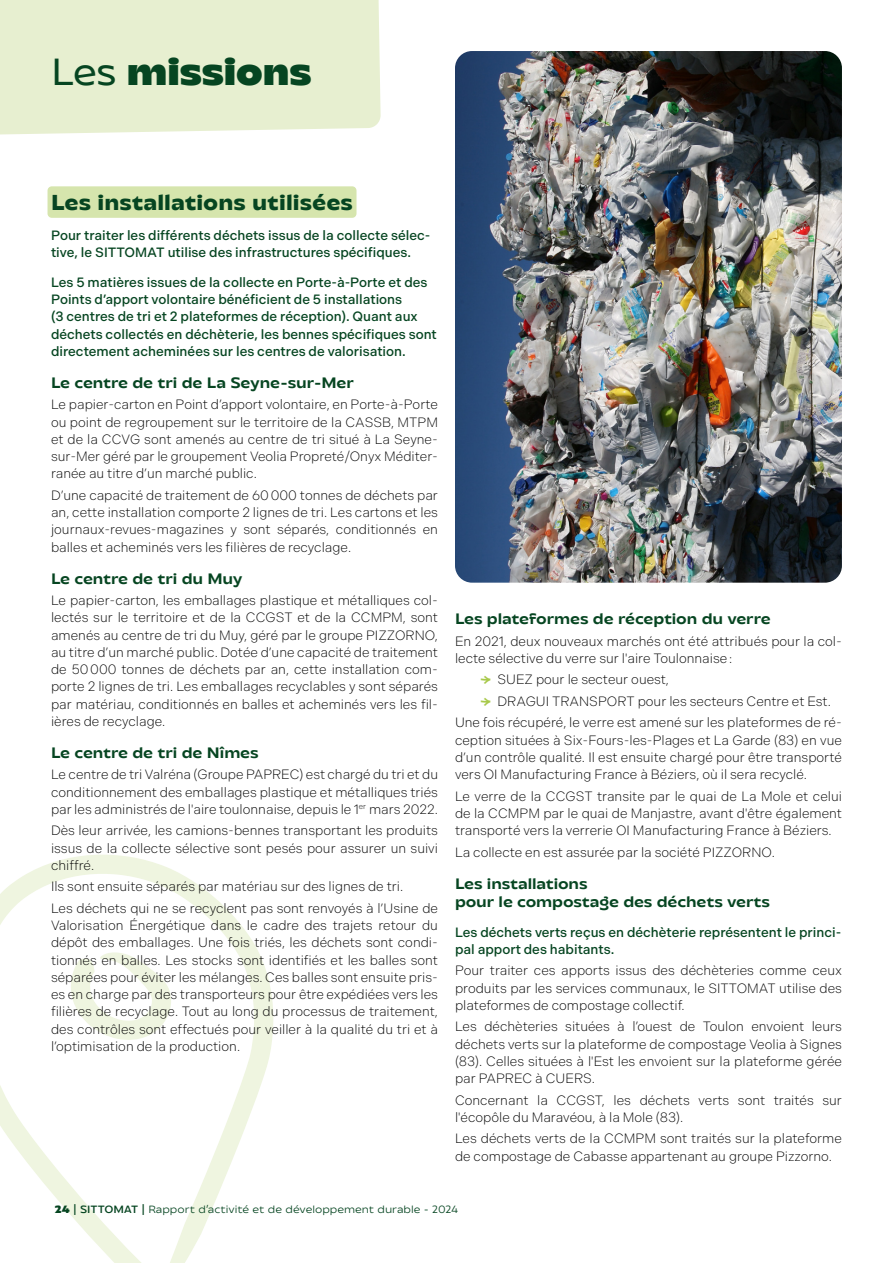
<style>
.page{position:relative;width:893px;height:1263px;background:#fff}
.page>*{position:absolute;margin:0;border:0;box-sizing:border-box;transform-origin:0 0}
.t1{font:900 37.5px "Transforma Sans";letter-spacing:-.02em;color:#064521}
.t2{font:800 21px "Transforma Sans";color:#064521}
.t3{font:700 15px/18px "Transforma Sans";letter-spacing:-.01em;color:#064521}
.t4{font:300 13.5px/17.2px "Indivisible";color:#000;text-align:justify}
.t5{font:500 13.5px/17.2px "Indivisible";color:#064521}
.t6{font:10.5px "Transforma Sans Variable";color:#064521}
.s1{font-weight:500}
.s2{font-family:"Transforma Script";font-weight:600;color:#a8c94b}
.s3{font-family:"Transforma Sans";font-weight:900}
.s4{font-family:"Transforma Sans";font-weight:600}
</style>
<div class="page">
<div style="left:0;top:0;width:381px;height:135px;background:#e7efd0"></div>
<svg style="left:0;top:854px;width:274px;height:409px"></svg>
<svg style="left:70px;top:952px;width:102px;height:89px"></svg>
<div style="left:48px;top:186px;width:308px;height:32px;background:#d6e5ad;border-radius:4px"></div>
<img style="left:455px;top:51px;width:387px;height:532px">
<h1 class="t1" style="left:51px;top:48px;width:262px"><span class="s1">Les</span> missions</h1>
<h2 class="t2" style="left:51px;top:189px;width:303px">Les installations utilisées</h2>
<p class="t5" style="left:51px;top:226px;width:381px">Pour traiter les différents déchets issus de la collecte sélec&shy;tive, le SITTOMAT utilise des infrastructures spécifiques.</p>
<p class="t5" style="left:51px;top:274px;width:387px">Les 5 matières issues de la collecte en Porte-à-Porte et des Points d’apport volontaire bénéficient de 5 installations<br>(3 centres de tri et 2 plateformes de réception). Quant aux déchets collectés en déchèterie, les bennes spécifiques sont directement acheminées sur les centres de valorisation.</p>
<p class="t3" style="left:51px;top:373px;width:304px">Le centre de tri de La Seyne-sur-Mer</p>
<p class="t4" style="left:51px;top:396px;width:388px">Le papier-carton en Point d’apport volontaire, en Porte-à-Porte ou point de regroupement sur le territoire de la CASSB, MTPM et de la CCVG sont amenés au centre de tri situé à La Seyne&shy;sur-Mer géré par le groupement Veolia Propreté/Onyx Méditer&shy;ranée au titre d’un marché public.</p>
<p class="t4" style="left:51px;top:487px;width:388px">D’une capacité de traitement de 60000 tonnes de déchets par an, cette installation comporte 2 lignes de tri. Les cartons et les journaux-revues-magazines y sont séparés, conditionnés en balles et acheminés vers les filières de recyclage.</p>
<p class="t3" style="left:51px;top:569px;width:193px">Le centre de tri du Muy</p>
<p class="t4" style="left:51px;top:592px;width:388px">Le papier-carton, les emballages plastique et métalliques col&shy;lectés sur le territoire et de la CCGST et de la CCMPM, sont amenés au centre de tri du Muy, géré par le groupe PIZZORNO, au titre d’un marché public. Dotée d’une capacité de traitement de 50000 tonnes de déchets par an, cette installation com&shy;porte 2 lignes de tri. Les emballages recyclables y sont séparés par matériau, conditionnés en balles et acheminés vers les fil&shy;ières de recyclage.</p>
<p class="t3" style="left:51px;top:743px;width:209px">Le centre de tri de Nîmes</p>
<p class="t4" style="left:51px;top:766px;width:388px">Le centre de tri Valréna (Groupe PAPREC) est chargé du tri et du conditionnement des emballages plastique et métalliques triés par les administrés de l'aire toulonnaise, depuis le 1<sup>er</sup> mars 2022.</p>
<p class="t4" style="left:51px;top:822px;width:388px">Dès leur arrivée, les camions-bennes transportant les produits issus de la collecte sélective sont pesés pour assurer un suivi chiffré.</p>
<p class="t4" style="left:51px;top:876px;width:388px;line-height:21.5px">Ils sont ensuite séparés par matériau sur des lignes de tri.<br>Les déchets qui ne se recyclent pas sont renvoyés à l’Usine de</p>
<p class="t4" style="left:51px;top:917px;width:388px">Valorisation Énergétique dans le cadre des trajets retour du dépôt des emballages. Une fois triés, les déchets sont condi&shy;tionnés en balles. Les stocks sont identifiés et les balles sont séparées pour éviter les mélanges. Ces balles sont ensuite pris&shy;es en charge par des transporteurs pour être expédiées vers les filières de recyclage. Tout au long du processus de traitement, des contrôles sont effectués pour veiller à la qualité du tri et à l’optimisation de la production.</p>
<p class="t3" style="left:455px;top:610px;width:317px">Les plateformes de réception du verre</p>
<p class="t4" style="left:455px;top:632px;width:388px">En 2021, deux nouveaux marchés ont été attribués pour la col&shy;lecte sélective du verre sur l'aire Toulonnaise:</p>
<p class="t4" style="left:480px;top:671px;width:190px"><span class="s2">→</span> SUEZ pour le secteur ouest,</p>
<p class="t4" style="left:455px;top:690px;width:388px;line-height:21.5px;text-indent:26px"><span class="s2">→</span> DRAGUI TRANSPORT pour les secteurs Centre et Est.<br>Une fois récupéré, le verre est amené sur les plateformes de ré-</p>
<p class="t4" style="left:455px;top:731px;width:388px">ception situées à Six-Fours-les-Plages et La Garde (83) en vue d’un contrôle qualité. Il est ensuite chargé pour être transporté vers OI Manufacturing France à Béziers, où il sera recyclé.</p>
<p class="t4" style="left:455px;top:787px;width:388px">Le verre de la CCGST transite par le quai de La Mole et celui de la CCMPM par le quai de Manjastre, avant d'être également transporté vers la verrerie OI Manufacturing France à Béziers.</p>
<p class="t4" style="left:455px;top:843px;width:322px">La collecte en est assurée par la société PIZZORNO.</p>
<p class="t3" style="left:455px;top:874px;width:317px">Les installations<br>pour le compostage des déchets verts</p>
<p class="t5" style="left:455px;top:923px;width:388px">Les déchets verts reçus en déchèterie représentent le princi&shy;pal apport des habitants.</p>
<p class="t4" style="left:455px;top:962px;width:388px">Pour traiter ces apports issus des déchèteries comme ceux produits par les services communaux, le SITTOMAT utilise des plateformes de compostage collectif.</p>
<p class="t4" style="left:455px;top:1018px;width:388px">Les déchèteries situées à l’ouest de Toulon envoient leurs déchets verts sur la plateforme de compostage Veolia à Signes (83). Celles situées à l'Est les envoient sur la plateforme gérée par PAPREC à CUERS.</p>
<p class="t4" style="left:455px;top:1091px;width:388px">Concernant la CCGST, les déchets verts sont traités sur l'écopôle du Maravéou, à la Mole (83).</p>
<p class="t4" style="left:455px;top:1130px;width:388px">Les déchets verts de la CCMPM sont traités sur la plateforme de compostage de Cabasse appartenant au groupe Pizzorno.</p>
<p class="t6" style="left:55px;top:1203px;width:405px"><span class="s3">24</span> <span class="s4">| SITTOMAT |</span> Rapport d’activité et de développement durable - 2024</p>
</div>
